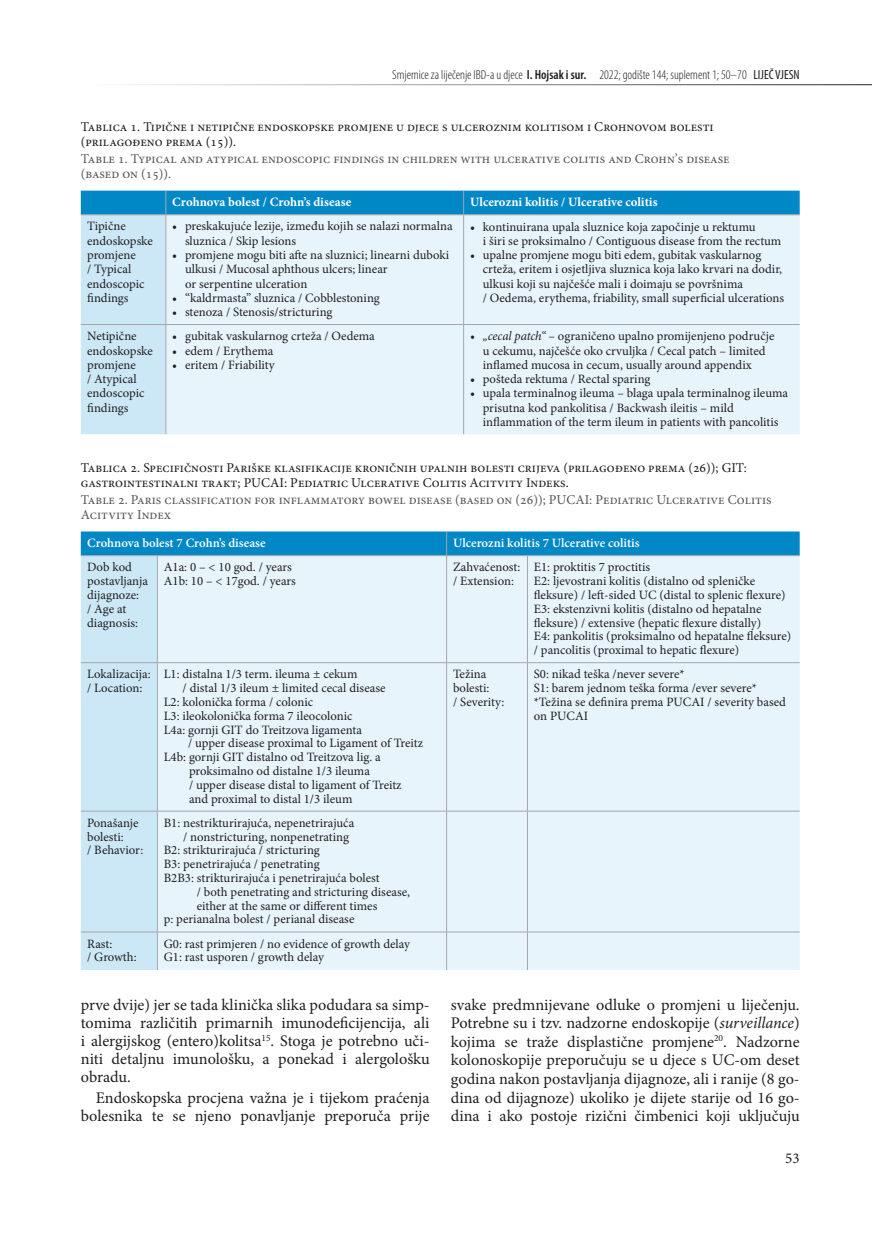
<style>
.page{position:relative;width:872px;height:1234px;background:#fff}
.page>*{position:absolute;margin:0;border:0;box-sizing:border-box;transform-origin:0 0}
.t1{font:16.2px/18.6px "Minion Pro";color:#1f1e1f;text-align:justify}
.t2{font:15px "Minion Pro";color:#1f1e1f}
.t3{font:13.5px/15px "Minion Pro";color:#1f1e1f}
.t4{font:13.5px/15px "Minion Pro";color:#565557}
.t5{font:300 condensed 13.2px "Myriad Pro";color:#1f1e1f}
.t6{font:12.75px/13.8px "Minion Pro";color:#1f1e1f}
.t7{font:600 12.75px "Minion Pro";color:#fff}
.t8{font:700 12.75px "Minion Pro";color:#fff}
.s1{font-weight:600}
.s2{font-weight:400}
.s3{font-style:italic}
</style>
<div class="page">
<hr style="left:81px;top:84px;width:791px;height:1px;background:#1f1e1f">
<svg style="left:81px;top:531px;width:718px;height:438px;background:#d8ecf8"></svg>
<hr style="left:81px;top:555px;width:76px;height:1px;background:#a4a5a8">
<hr style="left:157px;top:555px;width:289px;height:1px;background:#a4a5a8">
<hr style="left:157px;top:556px;width:1px;height:106px;background:#a4a5a8">
<hr style="left:446px;top:555px;width:81px;height:1px;background:#a4a5a8">
<hr style="left:446px;top:556px;width:1px;height:106px;background:#a4a5a8">
<hr style="left:527px;top:555px;width:272px;height:1px;background:#a4a5a8">
<hr style="left:527px;top:556px;width:1px;height:106px;background:#a4a5a8">
<hr style="left:81px;top:662px;width:76px;height:1px;background:#a4a5a8">
<hr style="left:157px;top:662px;width:289px;height:1px;background:#a4a5a8">
<hr style="left:157px;top:663px;width:1px;height:147px;background:#a4a5a8">
<hr style="left:446px;top:662px;width:81px;height:1px;background:#a4a5a8">
<hr style="left:446px;top:663px;width:1px;height:147px;background:#a4a5a8">
<hr style="left:527px;top:662px;width:272px;height:1px;background:#a4a5a8">
<hr style="left:527px;top:663px;width:1px;height:147px;background:#a4a5a8">
<hr style="left:81px;top:810px;width:76px;height:1px;background:#a4a5a8">
<hr style="left:157px;top:810px;width:289px;height:1px;background:#a4a5a8">
<hr style="left:157px;top:811px;width:1px;height:120px;background:#a4a5a8">
<hr style="left:446px;top:810px;width:81px;height:1px;background:#a4a5a8">
<hr style="left:446px;top:811px;width:1px;height:120px;background:#a4a5a8">
<hr style="left:527px;top:810px;width:272px;height:1px;background:#a4a5a8">
<hr style="left:527px;top:811px;width:1px;height:120px;background:#a4a5a8">
<hr style="left:81px;top:931px;width:76px;height:1px;background:#a4a5a8">
<hr style="left:157px;top:931px;width:289px;height:1px;background:#a4a5a8">
<hr style="left:157px;top:932px;width:1px;height:37px;background:#a4a5a8">
<hr style="left:446px;top:931px;width:81px;height:1px;background:#a4a5a8">
<hr style="left:446px;top:932px;width:1px;height:37px;background:#a4a5a8">
<hr style="left:527px;top:931px;width:272px;height:1px;background:#a4a5a8">
<hr style="left:527px;top:932px;width:1px;height:37px;background:#a4a5a8">
<svg style="left:81px;top:190px;width:718px;height:244px;background:#cee8f5"></svg>
<hr style="left:81px;top:214px;width:85px;height:1px;background:#a4a5a8">
<hr style="left:166px;top:214px;width:297px;height:1px;background:#a4a5a8">
<hr style="left:165px;top:215px;width:1px;height:109px;background:#a4a5a8">
<hr style="left:463px;top:214px;width:336px;height:1px;background:#a4a5a8">
<hr style="left:463px;top:215px;width:1px;height:109px;background:#a4a5a8">
<hr style="left:81px;top:324px;width:85px;height:1px;background:#a4a5a8">
<hr style="left:166px;top:324px;width:297px;height:1px;background:#a4a5a8">
<hr style="left:165px;top:325px;width:1px;height:109px;background:#a4a5a8">
<hr style="left:463px;top:324px;width:336px;height:1px;background:#a4a5a8">
<hr style="left:463px;top:325px;width:1px;height:109px;background:#a4a5a8">
<p class="t5" style="left:392px;top:67px;width:409px">Smjernice za liječenje IBD-a u djece <span class="s1">I. Hojsak i sur.</span> 2022; godište 144; suplement 1; 50–70 <span class="s2">LIJEČ VJESN</span></p>
<p class="t3" style="left:81px;top:119px;width:634px">Tablica 1. Tipične i netipične endoskopske promjene u djece s ulceroznim kolitisom i Crohnovom bolesti (prilagođeno prema (15)).</p>
<p class="t4" style="left:81px;top:151px;width:650px">Table 1. Typical and atypical endoscopic findings in children with ulcerative colitis and Crohn’s disease (based on (15)).</p>
<p class="t8" style="left:172px;top:193px;width:180px">Crohnova bolest / Crohn’s disease</p>
<p class="t8" style="left:470px;top:193px;width:189px">Ulcerozni kolitis / Ulcerative colitis</p>
<p class="t6" style="left:87px;top:219px;width:67px;line-height:14.2px">Tipične endoskopske promjene<br>/ Typical endoscopic findings</p>
<p class="t6" style="left:185px;top:219px;width:269px;line-height:14.2px;text-indent:-13px">• preskakujuće lezije, između kojih se nalazi normalna sluznica / Skip lesions</p>
<p class="t6" style="left:483px;top:219px;width:300px;line-height:14.2px;text-indent:-13px">• kontinuirana upala sluznice koja započinje u rektumu<br>i širi se proksimalno / Contiguous disease from the rectum</p>
<p class="t6" style="left:483px;top:248px;width:303px;line-height:14.2px;text-indent:-13px">• upalne promjene mogu biti edem, gubitak vaskularnog crteža, eritem i osjetljiva sluznica koja lako krvari na dodir, ulkusi koji su najčešće mali i doimaju se površnima<br>/ Oedema, erythema, friability, small superficial ulcerations</p>
<p class="t6" style="left:185px;top:248px;width:266px;line-height:14.2px;text-indent:-13px">• promjene mogu biti afte na sluznici; linearni duboki ulkusi / Mucosal aphthous ulcers; linear<br>or serpentine ulceration</p>
<p class="t6" style="left:172px;top:291px;width:209px">• “kaldrmasta” sluznica / Cobblestoning</p>
<p class="t6" style="left:172px;top:305px;width:162px">• stenoza / Stenosis/stricturing</p>
<p class="t6" style="left:87px;top:329px;width:67px;line-height:14.2px">Netipične endoskopske promjene<br>/ Atypical endoscopic findings</p>
<p class="t6" style="left:172px;top:329px;width:204px">• gubitak vaskularnog crteža / Oedema</p>
<p class="t6" style="left:172px;top:343px;width:103px">• edem / Erythema</p>
<p class="t6" style="left:172px;top:358px;width:104px">• eritem / Friability</p>
<p class="t6" style="left:483px;top:329px;width:293px;line-height:14.2px;text-indent:-13px"><span class="s3">• „cecal patch“ –</span> ograničeno upalno promijenjeno područje u cekumu, najčešće oko crvuljka / Cecal patch – limited inflamed mucosa in cecum, usually around appendix</p>
<p class="t6" style="left:470px;top:372px;width:182px">• pošteda rektuma / Rectal sparing</p>
<p class="t6" style="left:483px;top:386px;width:307px;line-height:14.2px;text-indent:-13px">• upala terminalnog ileuma <span class="s3">–</span> blaga upala terminalnog ileuma prisutna kod pankolitisa / Backwash ileitis – mild inflammation of the term ileum in patients with pancolitis</p>
<p class="t3" style="left:81px;top:460px;width:667px">Tablica 2. Specifičnosti Pariške klasifikacije kroničnih upalnih bolesti crijeva (prilagođeno prema (26)); GIT: gastrointestinalni trakt; PUCAI: Pediatric Ulcerative Colitis Acitvity Indeks.</p>
<p class="t4" style="left:81px;top:492px;width:692px">Table 2. Paris classification for inflammatory bowel disease (based on (26)); PUCAI: Pediatric Ulcerative Colitis<br>Acitvity Index</p>
<p class="t7" style="left:87px;top:534px;width:180px">Crohnova bolest 7 Crohn’s disease</p>
<p class="t7" style="left:453px;top:534px;width:188px">Ulcerozni kolitis 7 Ulcerative colitis</p>
<p class="t6" style="left:87px;top:560px;width:62px">Dob kod postavljanja dijagnoze:<br>/ Age at diagnosis:</p>
<p class="t6" style="left:164px;top:560px;width:134px">A1a: 0 – &lt; 10 god. / years<br>A1b: 10 – &lt; 17god. / years</p>
<p class="t6" style="left:453px;top:560px;width:69px">Zahvaćenost: / Extension:</p>
<p class="t6" style="left:534px;top:560px;width:259px">E1: proktitis 7 proctitis<br>E2: ljevostrani kolitis (distalno od spleničke fleksure) / left-sided UC (distal to splenic flexure)<br>E3: ekstenzivni kolitis (distalno od hepatalne fleksure) / extensive (hepatic flexure distally)<br>E4: pankolitis (proksimalno od hepatalne fleksure) / pancolitis (proximal to hepatic flexure)</p>
<p class="t6" style="left:87px;top:667px;width:65px">Lokalizacija: / Location:</p>
<p class="t6" style="left:164px;top:667px;width:195px">L1: distalna 1/3 term. ileuma ± cekum</p>
<p class="t6" style="left:453px;top:667px;width:53px">Težina bolesti:<br>/ Severity:</p>
<p class="t6" style="left:534px;top:667px;width:254px">S0: nikad teška /never severe*<br>S1: barem jednom teška forma /ever severe* *Težina se definira prema PUCAI / severity based on PUCAI</p>
<p class="t6" style="left:182px;top:681px;width:204px">/ distal 1/3 ileum ± limited cecal disease</p>
<p class="t6" style="left:164px;top:694px;width:151px">L2: kolonička forma / colonic</p>
<p class="t6" style="left:164px;top:708px;width:190px">L3: ileokolonička forma 7 ileocolonic</p>
<p class="t6" style="left:164px;top:722px;width:200px">L4a: gornji GIT do Treitzova ligamenta</p>
<p class="t6" style="left:188px;top:736px;width:236px">/ upper disease proximal to Ligament of Treitz</p>
<p class="t6" style="left:164px;top:750px;width:218px">L4b: gornji GIT distalno od Treitzova lig. a</p>
<p class="t6" style="left:189px;top:763px;width:182px">proksimalno od distalne 1/3 ileuma</p>
<p class="t6" style="left:189px;top:777px;width:214px">/ upper disease distal to ligament of Treitz</p>
<p class="t6" style="left:189px;top:791px;width:165px">and proximal to distal 1/3 ileum</p>
<p class="t6" style="left:87px;top:815px;width:58px">Ponašanje bolesti:<br>/ Behavior:</p>
<p class="t6" style="left:164px;top:815px;width:192px">B1: nestrikturirajuća, nepenetrirajuća</p>
<p class="t6" style="left:183px;top:829px;width:167px">/ nonstricturing, nonpenetrating</p>
<p class="t6" style="left:164px;top:843px;width:158px">B2: strikturirajuća / stricturing</p>
<p class="t6" style="left:164px;top:857px;width:157px">B3: penetrirajuća / penetrating</p>
<p class="t6" style="left:164px;top:870px;width:217px">B2B3: strikturirajuća i penetrirajuća bolest</p>
<p class="t6" style="left:197px;top:884px;width:215px">/ both penetrating and stricturing disease,</p>
<p class="t6" style="left:197px;top:898px;width:182px">either at the same or different times</p>
<p class="t6" style="left:164px;top:912px;width:192px">p: perianalna bolest / perianal disease</p>
<p class="t6" style="left:87px;top:936px;width:51px">Rast:<br>/ Growth:</p>
<p class="t6" style="left:164px;top:936px;width:248px">G0: rast primjeren / no evidence of growth delay<br>G1: rast usporen / growth delay</p>
<p class="t1" style="left:81px;top:995px;width:350px;line-height:18.1px">prve dvije) jer se tada klinička slika podudara sa simp&shy;tomima različitih primarnih imunodeficijencija, ali i alergijskog (entero)kolitsa<sup>15</sup>. Stoga je potrebno uči&shy;niti detaljnu imunološku, a ponekad i alergološku obradu.</p>
<p class="t1" style="left:81px;top:1088px;width:350px;line-height:18.1px;text-align:right">Endoskopska procjena važna je i tijekom praćenja bolesnika te se njeno ponavljanje preporuča prije</p>
<p class="t1" style="left:451px;top:994px;width:350px">svake predmnijevane odluke o promjeni u liječenju.<br>Potrebne su i tzv. nadzorne endoskopije (<span class="s3">surveillance</span>) kojima se traže displastične promjene<sup>20</sup>. Nadzorne kolonoskopije preporučuju se u djece s UC-om deset godina nakon postavljanja dijagnoze, ali i ranije (8 go&shy;dina od dijagnoze) ukoliko je dijete starije od 16 go&shy;dina i ako postoje rizični čimbenici koji uključuju</p>
<p class="t2" style="left:785px;top:1147px;width:16px">53</p>
</div>
